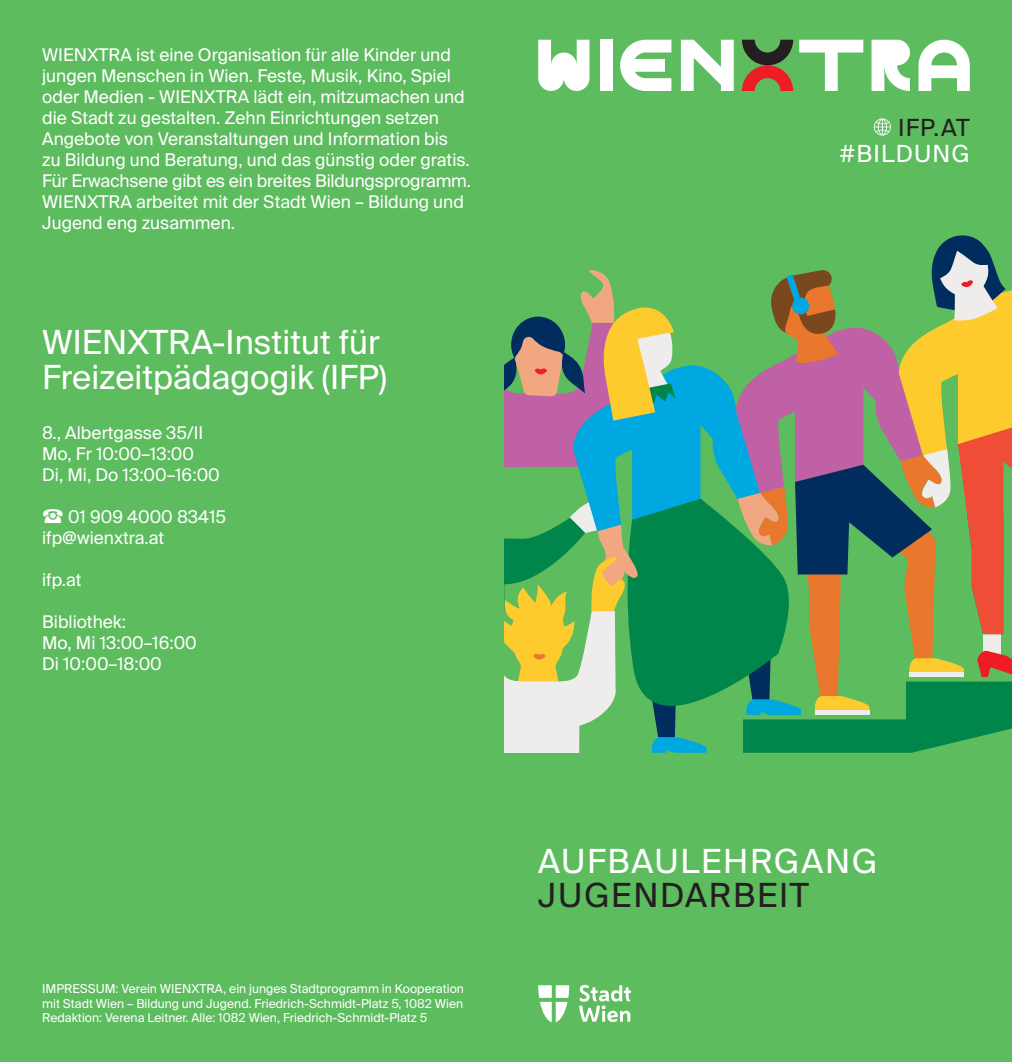
<style>
.page{position:relative;width:1012px;height:1062px;background:#5cbc5e}
.page>*{position:absolute;margin:0;border:0;box-sizing:border-box;transform-origin:0 0}
.t1{font:33.25px/34.6px "Suisse Intl";color:#fff}
.t2{font:33.25px "Suisse Intl";letter-spacing:.05em;color:#fff}
.t3{font:33.25px "Suisse Intl";letter-spacing:.05em;color:#231f20}
.t4{font:23.62px "Suisse Intl";letter-spacing:.05em;color:#fff}
.t5{font:23.62px "Suisse Intl";color:#231f20}
.t6{font:17.5px/21px "Suisse Intl";color:#fff}
.t7{font:12.25px/14.7px "Suisse Intl";color:#fff;text-align:justify}
.s1{font-family:"Wien Xtra PICTO"}
</style>
<div class="page">
<svg style="left:538px;top:985px;width:31px;height:37px"></svg>
<svg style="left:579px;top:985px;width:52px;height:37px"></svg>
<svg style="left:538px;top:40px;width:52px;height:51px"></svg>
<div style="left:600px;top:40px;width:13px;height:51px;background:#fff"></div>
<svg style="left:681px;top:40px;width:53px;height:51px"></svg>
<svg style="left:799px;top:40px;width:64px;height:51px"></svg>
<svg style="left:872px;top:40px;width:38px;height:51px;background:#e2f3e2"></svg>
<svg style="left:742px;top:40px;width:51px;height:51px"></svg>
<svg style="left:620px;top:40px;width:51px;height:51px"></svg>
<svg style="left:919px;top:40px;width:51px;height:51px"></svg>
<svg style="left:874px;top:118px;width:17px;height:17px"></svg>
<svg style="left:504px;top:235px;width:508px;height:517px"></svg>
<p class="t6" style="left:42px;top:44px;width:431px">WIENXTRA ist eine Organisation für alle Kinder und jungen Menschen in Wien. Feste, Musik, Kino, Spiel oder Medien - WIENXTRA lädt ein, mitzumachen und die Stadt zu gestalten. Zehn Einrichtungen setzen Angebote von Veranstaltungen und Information bis<br>zu Bildung und Beratung, und das günstig oder gratis.<br>Für Erwachsene gibt es ein breites Bildungsprogramm.<br>WIENXTRA arbeitet mit der Stadt Wien – Bildung und Jugend eng zusammen.</p>
<h1 class="t1" style="left:42px;top:325px;width:346px">WIENXTRA-Institut für<br>Freizeitpädagogik (IFP)</h1>
<p class="t6" style="left:42px;top:422px;width:179px">8., Albertgasse 35/II<br>Mo, Fr 10:00–13:00<br>Di, Mi, Do 13:00–16:00</p>
<p class="t6" style="left:42px;top:506px;width:186px"><span class="s1">&lt;</span> 01 909 4000 83415 ifp@wienxtra.at</p>
<p class="t6" style="left:42px;top:569px;width:41px">ifp.at</p>
<p class="t6" style="left:42px;top:611px;width:156px">Bibliothek:<br>Mo, Mi 13:00–16:00<br>Di 10:00–18:00</p>
<h2 class="t5" style="left:898px;top:118px;width:73px">IFP.AT</h2>
<h2 class="t4" style="left:839px;top:145px;width:132px">#BILDUNG</h2>
<p class="t7" style="left:42px;top:981px;width:423px">IMPRESSUM: Verein WIENXTRA, ein junges Stadtprogramm in Kooperation mit Stadt Wien – Bildung und Jugend. Friedrich-Schmidt-Platz 5, 1082 Wien Redaktion: Verena Leitner. Alle: 1082 Wien, Friedrich-Schmidt-Platz 5</p>
<h1 class="t2" style="left:538px;top:848px;width:341px">AUFBAULEHRGANG</h1>
<h1 class="t3" style="left:538px;top:883px;width:272px">JUGENDARBEIT</h1>
</div>
